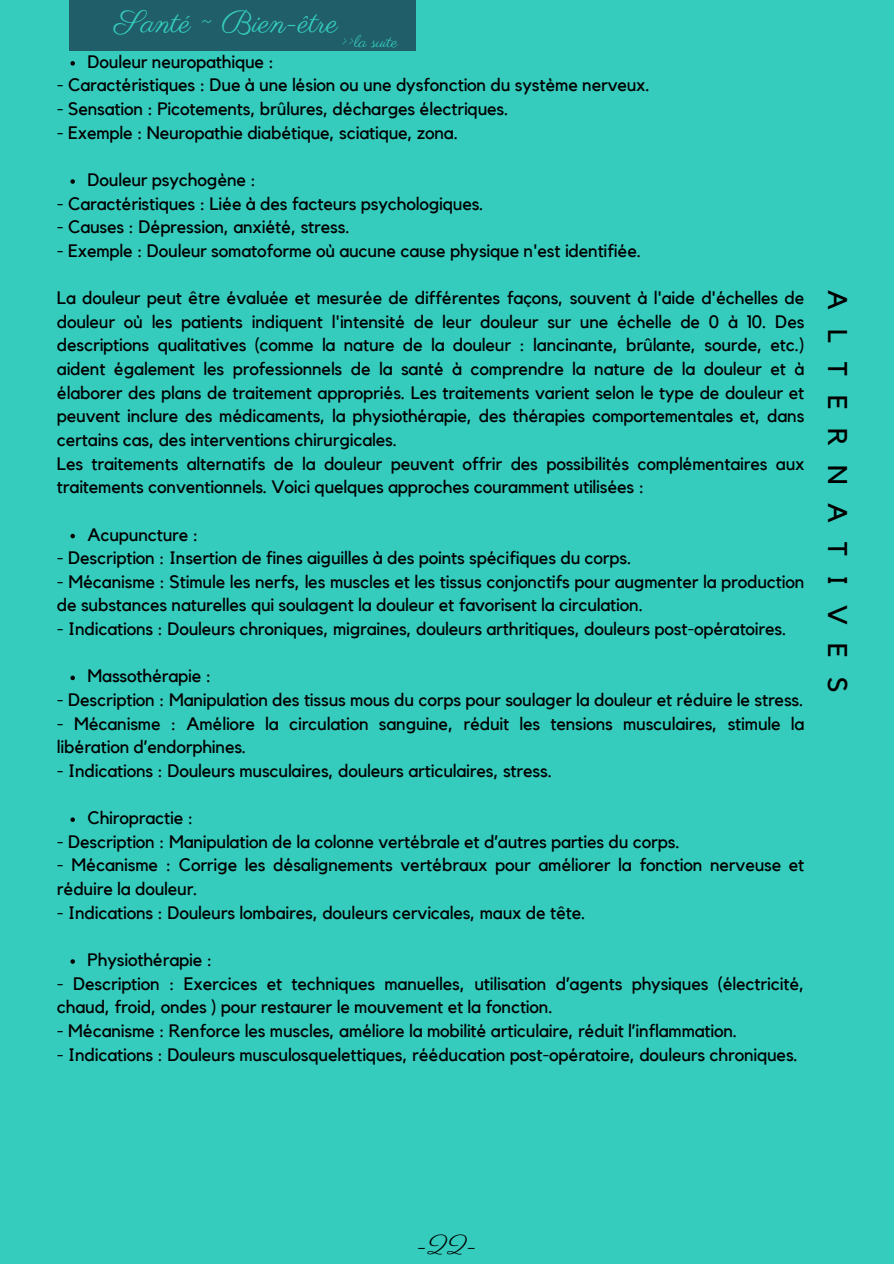
<style>
.page{position:relative;width:894px;height:1264px;background:#fff}
.page>*{position:absolute;margin:0;border:0;box-sizing:border-box;transform-origin:0 0}
.t1{font:31.5px "Parisienne";color:#35ccbe}
.t2{font:27px "Kollektif";letter-spacing:.7em;color:#000}
.t3{font:27px "Parisienne";color:#000}
.t4{font:18px/23.7px "Kollektif";letter-spacing:-.01em;color:#000}
.t5{font:17.1px "Parisienne";color:#35ccbe}
</style>
<div class="page">
<div style="left:0;top:0;width:893px;height:1263px;background:#35ccbe"></div>
<div style="left:69px;top:0;width:347px;height:51px;background:#205e69"></div>
<svg style="left:70px;top:61px;width:5px;height:5px"></svg>
<svg style="left:70px;top:179px;width:5px;height:5px"></svg>
<svg style="left:70px;top:534px;width:5px;height:4px"></svg>
<svg style="left:70px;top:675px;width:5px;height:5px"></svg>
<svg style="left:70px;top:817px;width:5px;height:5px"></svg>
<svg style="left:70px;top:959px;width:5px;height:4px"></svg>
<p class="t1" style="left:114px;top:3px;width:225px">Santé ~ Bien-être</p>
<h2 class="t5" style="left:341px;top:31px;width:58px">&gt;&gt;la suite</h2>
<p class="t4" style="left:87px;top:50px;width:188px">Douleur neuropathique :</p>
<h1 class="t4" style="left:57px;top:74px;width:594px">- Caractéristiques : Due à une lésion ou une dysfonction du système nerveux.</h1>
<p class="t4" style="left:57px;top:98px;width:453px">- Sensation : Picotements, brûlures, décharges électriques.</p>
<p class="t4" style="left:57px;top:121px;width:402px">- Exemple : Neuropathie diabétique, sciatique, zona.</p>
<p class="t4" style="left:87px;top:169px;width:170px">Douleur psychogène :</p>
<p class="t4" style="left:57px;top:192px;width:428px">- Caractéristiques : Liée à des facteurs psychologiques.</p>
<p class="t4" style="left:57px;top:216px;width:294px">- Causes : Dépression, anxiété, stress.</p>
<p class="t4" style="left:57px;top:239px;width:585px">- Exemple : Douleur somatoforme où aucune cause physique n'est identifiée.</p>
<p class="t4" style="left:57px;top:287px;width:748px;text-align:justify">La douleur peut être évaluée et mesurée de différentes façons, souvent à l'aide d'échelles de douleur où les patients indiquent l'intensité de leur douleur sur une échelle de 0 à 10. Des descriptions qualitatives (comme la nature de la douleur : lancinante, brûlante, sourde, etc.) aident également les professionnels de la santé à comprendre la nature de la douleur et à élaborer des plans de traitement appropriés. Les traitements varient selon le type de douleur et peuvent inclure des médicaments, la physiothérapie, des thérapies comportementales et, dans certains cas, des interventions chirurgicales.</p>
<p class="t4" style="left:57px;top:452px;width:748px">Les traitements alternatifs de la douleur peuvent offrir des possibilités complémentaires aux traitements conventionnels. Voici quelques approches couramment utilisées :</p>
<p class="t4" style="left:87px;top:523px;width:112px">Acupuncture :</p>
<p class="t4" style="left:57px;top:547px;width:576px">- Description : Insertion de fines aiguilles à des points spécifiques du corps.</p>
<p class="t4" style="left:57px;top:570px;width:748px">- Mécanisme : Stimule les nerfs, les muscles et les tissus conjonctifs pour augmenter la production de substances naturelles qui soulagent la douleur et favorisent la circulation.</p>
<p class="t4" style="left:57px;top:617px;width:730px">- Indications : Douleurs chroniques, migraines, douleurs arthritiques, douleurs post-opératoires.</p>
<p class="t4" style="left:87px;top:665px;width:125px">Massothérapie :</p>
<p class="t4" style="left:57px;top:688px;width:747px">- Description : Manipulation des tissus mous du corps pour soulager la douleur et réduire le stress.</p>
<p class="t4" style="left:57px;top:712px;width:748px">- Mécanisme : Améliore la circulation sanguine, réduit les tensions musculaires, stimule la libération d’endorphines.</p>
<p class="t4" style="left:57px;top:759px;width:496px">- Indications : Douleurs musculaires, douleurs articulaires, stress.</p>
<p class="t4" style="left:87px;top:806px;width:107px">Chiropractie :</p>
<p class="t4" style="left:57px;top:830px;width:624px">- Description : Manipulation de la colonne vertébrale et d’autres parties du corps.</p>
<p class="t4" style="left:57px;top:854px;width:748px">- Mécanisme : Corrige les désalignements vertébraux pour améliorer la fonction nerveuse et réduire la douleur.</p>
<p class="t4" style="left:57px;top:901px;width:530px">- Indications : Douleurs lombaires, douleurs cervicales, maux de tête.</p>
<p class="t4" style="left:87px;top:948px;width:126px">Physiothérapie :</p>
<p class="t4" style="left:57px;top:972px;width:748px">- Description : Exercices et techniques manuelles, utilisation d’agents physiques (électricité, chaud, froid, ondes ) pour restaurer le mouvement et la fonction.</p>
<p class="t4" style="left:57px;top:1019px;width:681px">- Mécanisme : Renforce les muscles, améliore la mobilité articulaire, réduit l’inflammation.</p>
<p class="t4" style="left:57px;top:1043px;width:742px">- Indications : Douleurs musculosquelettiques, rééducation post-opératoire, douleurs chroniques.</p>
<p class="t2" style="left:849px;top:290px;width:404px;rotate:90deg">ALTERNATIVES</p>
<p class="t3" style="left:416px;top:1228px;width:62px">-22-</p>
</div>
